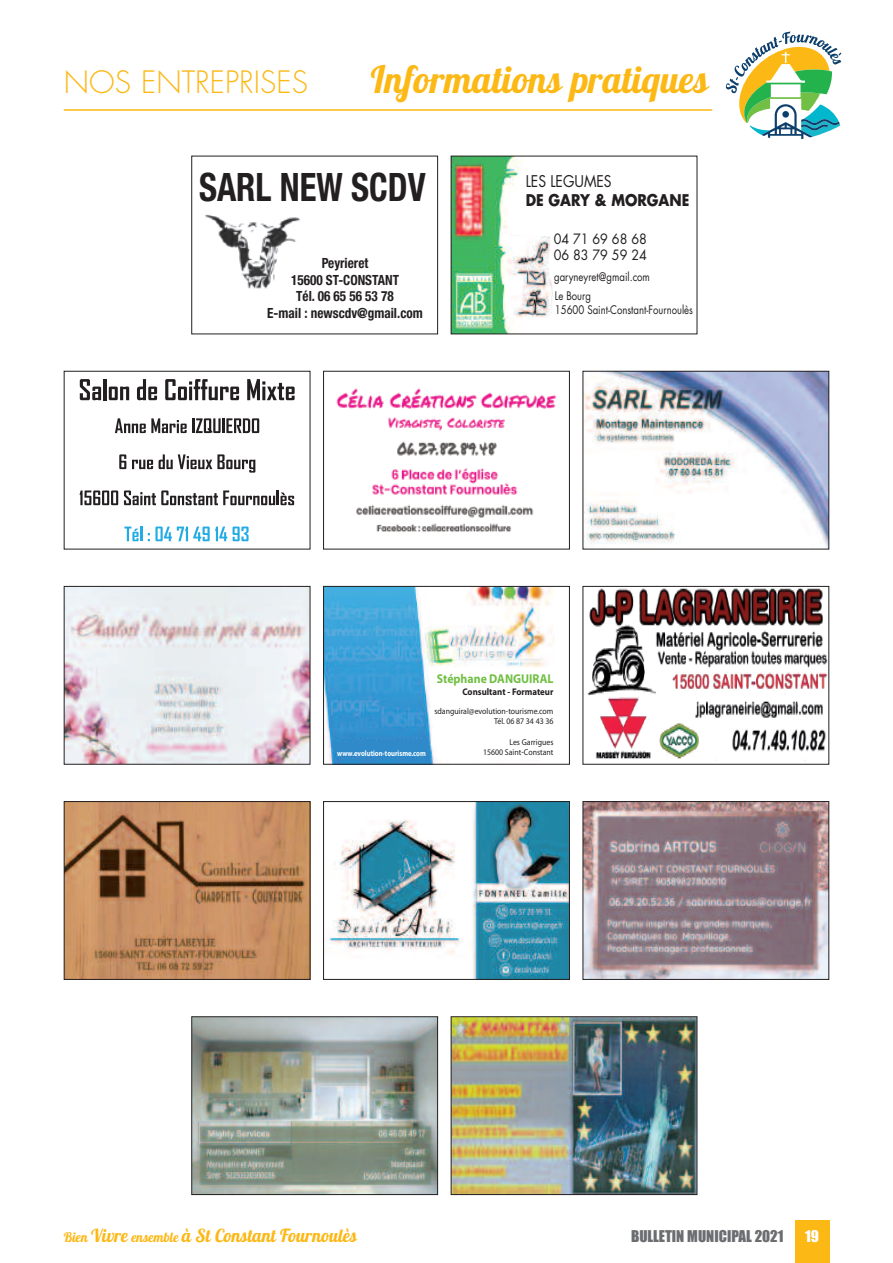
<style>
.page{position:relative;width:893px;height:1263px;background:#fff}
.page>*{position:absolute;margin:0;border:0;box-sizing:border-box;transform-origin:0 0}
.t1{font:700 condensed 39.15px "Helvetica Neue";color:#231f20;scale:.88 1}
.t2{font:37.5px "Lobster 1.4";color:#fcb814}
.t3{font:300 30px "Futura";color:#fcb814}
.t4{font:18px "Lobster 1.4";color:#fcb814}
.t5{font:700 15.75px "Futura";color:#231f20;scale:.88 1}
.t6{font:15.75px "Futura";color:#231f20;scale:.88 1}
.t7{font:15px "Impact";color:#6c6d70}
.t8{font:15px "Impact";color:#fff}
.t9{font:700 condensed 14.1px/16.8px "Helvetica Neue";color:#231f20;text-align:center;scale:.94 1}
.t10{font:13.8px/16.6px "Futura";color:#231f20;scale:.91 1}
.t11{font:700 12.75px "Myriad Pro";color:#71bf44;scale:.92 1}
.t12{font:11.55px/19.5px "Futura";color:#231f20;scale:.83 1}
.t13{font:700 9.6px "Myriad Pro";color:#231f20;scale:.92 1}
.t14{font:8.55px/10.2px "Myriad Pro";color:#231f20;text-align:right;scale:.92 1}
.t15{font:700 7.95px "Myriad Pro";color:#fff;scale:.84 1}
.s1{font-size:13.5px}
</style>
<div class="page">
<div style="left:795px;top:1220px;width:34px;height:43px;background:#fcb814"></div>
<hr style="left:64px;top:109px;width:648px;height:2px;background:#fcb814">
<svg style="left:726px;top:31px;width:115px;height:108px"></svg>
<img style="left:193px;top:1018px;width:243px;height:175px">
<div style="left:191px;top:1016px;width:247px;height:179px;border:1px solid #231f20"></div>
<img style="left:453px;top:1018px;width:242px;height:175px">
<div style="left:451px;top:1016px;width:246px;height:179px;border:1px solid #231f20"></div>
<svg style="left:80px;top:379px;width:21px;height:21px"></svg>
<hr style="left:103px;top:379px;width:3px;height:21px;background:#231f20">
<svg style="left:109px;top:386px;width:20px;height:14px"></svg>
<svg style="left:137px;top:379px;width:20px;height:21px"></svg>
<svg style="left:165px;top:379px;width:74px;height:21px"></svg>
<svg style="left:247px;top:379px;width:48px;height:21px"></svg>
<svg style="left:115px;top:418px;width:72px;height:15px"></svg>
<hr style="left:192px;top:418px;width:3px;height:15px;background:#231f20">
<svg style="left:196px;top:418px;width:63px;height:15px"></svg>
<svg style="left:119px;top:454px;width:7px;height:15px"></svg>
<svg style="left:132px;top:460px;width:21px;height:9px"></svg>
<svg style="left:159px;top:454px;width:96px;height:19px"></svg>
<svg style="left:80px;top:490px;width:38px;height:15px"></svg>
<svg style="left:124px;top:490px;width:170px;height:15px"></svg>
<svg style="left:124px;top:526px;width:18px;height:15px"></svg>
<svg style="left:148px;top:526px;width:79px;height:15px"></svg>
<svg style="left:233px;top:526px;width:16px;height:15px"></svg>
<img style="left:336px;top:388px;width:221px;height:144px">
<div style="left:323px;top:371px;width:247px;height:178px;border:1px solid #231f20"></div>
<img style="left:585px;top:373px;width:242px;height:174px">
<div style="left:583px;top:371px;width:246px;height:178px;border:1px solid #231f20"></div>
<img style="left:66px;top:588px;width:242px;height:175px">
<div style="left:64px;top:586px;width:246px;height:179px;border:1px solid #231f20"></div>
<img style="left:325px;top:588px;width:230px;height:175px">
<svg style="left:331px;top:667px;width:224px;height:93px"></svg>
<div style="left:323px;top:586px;width:247px;height:179px;border:1px solid #231f20"></div>
<img style="left:587px;top:588px;width:240px;height:173px">
<div style="left:583px;top:586px;width:246px;height:179px;border:1px solid #231f20"></div>
<img style="left:66px;top:803px;width:242px;height:175px">
<div style="left:64px;top:801px;width:246px;height:179px;border:1px solid #231f20"></div>
<img style="left:329px;top:803px;width:239px;height:175px">
<div style="left:323px;top:801px;width:247px;height:179px;border:1px solid #231f20"></div>
<img style="left:585px;top:803px;width:242px;height:175px">
<div style="left:583px;top:801px;width:246px;height:179px;border:1px solid #231f20"></div>
<img style="left:205px;top:214px;width:95px;height:75px">
<div style="left:191px;top:156px;width:247px;height:178px;border:1px solid #231f20"></div>
<img style="left:453px;top:158px;width:56px;height:174px">
<img style="left:509px;top:158px;width:44px;height:174px">
<h3 class="t3" style="left:64px;top:68px;width:246px">NOS ENTREPRISES</h3>
<h2 class="t2" style="left:371px;top:56px;width:339px">Informations pratiques</h2>
<h1 class="t1" style="left:199px;top:173px;width:259px">SARL NEW SCDV</h1>
<h3 class="t9" style="left:267px;top:255px;width:167px">Peyrieret<br>15600 ST-CONSTANT<br>Tél. 06 65 56 53 78<br>E-mail : newscdv@gmail.com</h3>
<h3 class="t6" style="left:526px;top:174px;width:99px">LES LEGUMES</h3>
<h3 class="t5" style="left:526px;top:193px;width:188px">DE GARY &amp; MORGANE</h3>
<h3 class="t10" style="left:554px;top:231px;width:104px">04 71 69 68 68<br>06 83 79 59 24</h3>
<h3 class="t12" style="left:554px;top:268px;width:117px">garyneyret@gmail.com<br>Le Bourg</h3>
<h3 class="t12" style="left:555px;top:301px;width:168px">15600 Saint-Constant-Fournoulès</h3>
<h3 class="t11" style="left:437px;top:674px;width:128px">Stéphane DANGUIRAL</h3>
<p class="t13" style="left:462px;top:688px;width:100px">Consultant - Formateur</p>
<p class="t14" style="left:434px;top:707px;width:131px">sdanguiral@evolution-tourisme.com<br>Tél. 06 87 34 43 36</p>
<p class="t14" style="left:509px;top:737px;width:49px">Les Garrigues</p>
<p class="t15" style="left:337px;top:750px;width:107px">www.evolution-tourisme.com</p>
<p class="t14" style="left:483px;top:747px;width:78px">15600 Saint-Constant</p>
<h3 class="t4" style="left:64px;top:1224px;width:295px"><span class="s1">Bien</span> Vivre <span class="s1">ensemble</span> à St Constant Fournoulès</h3>
<h3 class="t7" style="left:631px;top:1228px;width:154px">BULLETIN MUNICIPAL 2021</h3>
<h3 class="t8" style="left:805px;top:1228px;width:15px">19</h3>
</div>
